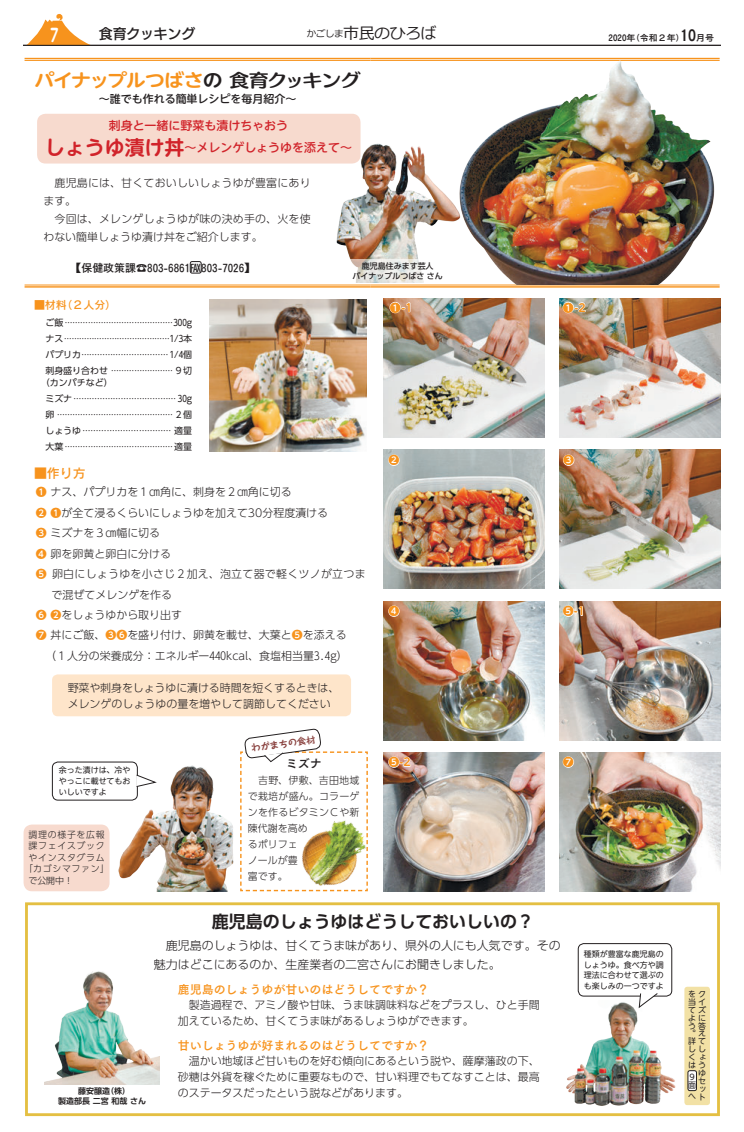
<style>
.page{position:relative;width:744px;height:1132px;background:#fff}
.page>*{position:absolute;margin:0;border:0;box-sizing:border-box;transform-origin:0 0}
.t1{font:700 17.9px "UD Shin M Go Pro De";letter-spacing:-.06em;color:#f7931d;scale:1.11 1}
.t2{font:700 16.9px "UD Shin Go Pro De";color:#231f20}
.t3{font:16.9px "Humming Std E";color:#fff}
.t4{font:15.9px "Meiryo";letter-spacing:-.025em;color:#231f20}
.t5{font:13.9px "New Rodin Pro DB";letter-spacing:-.015em;color:#231f20}
.t6{font:12.9px "Rodin Pro DB";color:#f7931d}
.t7{font:300 12px/18.9px "UD Shin Go Pro";color:#231f20}
.t8{font:12px "Tsuku Go Pro B";color:#f7931d}
.t9{font:500 12px/21.9px "UD Shin M Go Pro";color:#d1232a;text-align:center}
.t10{font:12px "Tsuku Go Pro B";color:#231f20}
.t11{font:300 11px/17.9px "UD Shin Go Pro";color:#231f20}
.t12{font:300 11px "UD Shin Go Pro";letter-spacing:.025em;color:#231f20}
.t13{font:11px "Tsuku Go Pro B";color:#231f20}
.t14{font:700 11px "UD Shin M Go Pro De";color:#f7931d}
.t15{font:500 11px "UD Shin M Go Pro";color:#231f20}
.t16{font:11px "Rodin Pro DB";color:#f7931d}
.t17{font:700 10.5px "UD Shin M Go Pro De";color:#fff}
.t18{font:300 10px/15.9px "UD Shin Go Pro";letter-spacing:.02em;color:#231f20}
.t19{font:9px/15.8px "UD Shin Go Pro";color:#231f20;text-align:justify}
.t20{font:300 9px "UD Shin Go Pro";letter-spacing:.085em;color:#231f20}
.t21{font:9px "Cezanne Pro DB";color:#231f20}
.t22{font:700 9px "Taka Hand Std";color:#8a423f}
.t23{font:8px/8px "UD Shin M Go Pro";color:#231f20;text-align:justify}
.t24{font:500 8px/10px "UD Shin Go Pro";color:#231f20;text-align:center}
.t25{font:700 8px/10px "UD Shin Go Pro De";color:#231f20;text-align:center}
.s1{font-size:15.9px}
.s2{color:#231f20}
.s3{font-family:"Humming Std B";font-weight:400;color:#231f20}
.s4{font-family:"UD Shin M Go Pro De";font-weight:700;font-size:19.9px}
.s5{font-family:"FOT Kigou Tsushin A"}
.s6{font-size:10.5px;color:#fff}
.s7{font-family:"UD Shin Go Pro De";font-weight:700;color:#f7931d}
</style>
<div class="page">
<svg style="left:26px;top:14px;width:65px;height:31px"></svg>
<hr style="left:23px;top:45px;width:697px;height:1px;background:#231f20">
<svg style="left:25px;top:113px;width:694px;height:172px"></svg>
<hr style="left:25px;top:58px;width:345px;height:1px;background:#f7931d">
<hr style="left:25px;top:60px;width:345px;height:1px;background:#f7931d">
<hr style="left:370px;top:58px;width:349px;height:1px;background:#f7931d">
<hr style="left:370px;top:60px;width:349px;height:1px;background:#f7931d">
<hr style="left:25px;top:285px;width:345px;height:1px;background:#f7931d">
<hr style="left:25px;top:286px;width:345px;height:1px;background:#f7931d">
<hr style="left:370px;top:285px;width:349px;height:1px;background:#f7931d">
<hr style="left:370px;top:286px;width:349px;height:1px;background:#f7931d">
<div style="left:37px;top:114px;width:323px;height:49px;background:#f7dace;border-radius:9px"></div>
<div style="left:190px;top:261px;width:11px;height:12px;background:#fff;border-radius:2px"></div>
<div style="left:190px;top:261px;width:11px;height:12px;border:1px solid #231f20;border-radius:2px"></div>
<div style="left:52px;top:674px;width:299px;height:42px;background:#fee5ca;border-radius:6px"></div>
<img style="left:455px;top:59px;width:263px;height:226px">
<img style="left:333px;top:142px;width:131px;height:140px">
<svg style="left:348px;top:259px;width:99px;height:23px"></svg>
<div style="left:25px;top:902px;width:694px;height:213px;border:3px solid #e4bf42"></div>
<img style="left:209px;top:299px;width:157px;height:152px">
<div style="left:684px;top:986px;width:25px;height:118px;background:#f2e1a5;border-radius:3px"></div>
<div style="left:687px;top:1070px;width:9px;height:20px;background:#fff;border-radius:2px"></div>
<div style="left:687px;top:1070px;width:9px;height:20px;border:1px solid #231f20;border-radius:2px"></div>
<img style="left:115px;top:765px;width:119px;height:126px">
<svg style="left:240px;top:728px;width:128px;height:163px"></svg>
<img style="left:383px;top:298px;width:161px;height:139px">
<img style="left:383px;top:449px;width:161px;height:139px">
<img style="left:383px;top:601px;width:161px;height:138px">
<img style="left:383px;top:752px;width:161px;height:139px">
<img style="left:559px;top:298px;width:161px;height:139px">
<img style="left:559px;top:449px;width:161px;height:139px">
<img style="left:559px;top:601px;width:161px;height:138px">
<img style="left:559px;top:752px;width:161px;height:139px">
<svg style="left:388px;top:454px;width:12px;height:12px"></svg>
<svg style="left:562px;top:454px;width:12px;height:12px"></svg>
<svg style="left:388px;top:605px;width:12px;height:12px"></svg>
<svg style="left:388px;top:755px;width:23px;height:13px"></svg>
<svg style="left:562px;top:301px;width:24px;height:12px"></svg>
<svg style="left:389px;top:301px;width:21px;height:12px"></svg>
<svg style="left:562px;top:605px;width:21px;height:12px"></svg>
<svg style="left:562px;top:755px;width:12px;height:13px"></svg>
<img style="left:45px;top:971px;width:115px;height:112px">
<div style="left:52px;top:761px;width:85px;height:38px;background:#fff;border-radius:6px"></div>
<div style="left:52px;top:761px;width:86px;height:39px;border:1px solid #231f20;border-radius:6px"></div>
<div style="left:577px;top:943px;width:94px;height:53px;border:1px solid #231f20;border-radius:6px"></div>
<svg style="left:136px;top:774px;width:21px;height:13px"></svg>
<img style="left:297px;top:819px;width:71px;height:72px">
<img style="left:566px;top:1002px;width:110px;height:104px">
<div style="left:24px;top:824px;width:85px;height:67px;background:#f7dace;border-radius:9px"></div>
<svg style="left:638px;top:993px;width:20px;height:15px"></svg>
<p class="t3" style="left:50px;top:22px;width:10px">7</p>
<p class="t5" style="left:99px;top:22px;width:98px">食育クッキング</p>
<p class="t4" style="left:307px;top:22px;width:131px"><sup>かごしま</sup>市民のひろば</p>
<p class="t21" style="left:608px;top:31px;width:107px">2020年（令和２年）<span class="s1">10</span>月号</p>
<p class="t1" style="left:34px;top:66px;width:295px">パイナップルつばさ<span class="s2">の</span><span class="s3">食育クッキング</span></p>
<p class="t15" style="left:99px;top:90px;width:199px">～誰でも作れる簡単レシピを毎月紹介～</p>
<p class="t9" style="left:45px;top:114px;width:308px">刺身と一緒に野菜も漬けちゃおう<br><span class="s4">しょうゆ漬け丼</span>～メレンゲしょうゆを添えて～</p>
<p class="t11" style="left:43px;top:173px;width:269px">　鹿児島には、甘くておいしいしょうゆが豊富にあります。<br>　今回は、メレンゲしょうゆが味の決め手の、火を使わない簡単しょうゆ漬け丼をご紹介します。</p>
<p class="t13" style="left:70px;top:258px;width:186px">【保健政策課☎803-6861<span class="s5">D</span>803-7026】</p>
<p class="t16" style="left:34px;top:297px;width:84px">■材料（２人分）</p>
<p class="t24" style="left:352px;top:261px;width:92px">鹿児島住みます芸人<br>パイナップルつばさ さん</p>
<p class="t14" style="left:389px;top:298px;width:24px">❶<span class="s6">●</span>-1</p>
<p class="t14" style="left:562px;top:298px;width:24px">❶<span class="s6">●</span>-2</p>
<p class="t19" style="left:45px;top:314px;width:148px">ご飯 ……………………………………300gナス ……………………………………1/3本パプリカ …………………………… 1/4個刺身盛り合わせ …………………… ９切</p>
<p class="t19" style="left:45px;top:373px;width:148px;line-height:16.8px;text-indent:-4px">（カンパチなど）<br>ミズナ ………………………………… 30g</p>
<p class="t19" style="left:45px;top:406px;width:148px">卵 ……………………………………… ２個しょうゆ …………………………… 適量大葉 …………………………………… 適量</p>
<p class="t6" style="left:34px;top:465px;width:53px">■作り方</p>
<p class="t11" style="left:36px;top:482px;width:257px"><span class="s7">❶</span> ナス、パプリカを１㎝角に、刺身を２㎝角に切る</p>
<p class="t11" style="left:36px;top:503px;width:294px"><span class="s7">❷ ❶</span>が全て浸るくらいにしょうゆを加えて30分程度漬ける</p>
<p class="t11" style="left:36px;top:523px;width:126px"><span class="s7">❸</span> ミズナを３㎝幅に切る</p>
<p class="t11" style="left:36px;top:544px;width:137px"><span class="s7">❹</span> 卵を卵黄と卵白に分ける</p>
<p class="t12" style="left:36px;top:564px;width:331px"><span class="s7">❺</span> 卵白にしょうゆを小さじ２加え、泡立て器で軽くツノが立つま</p>
<p class="t11" style="left:52px;top:584px;width:122px">で混ぜてメレンゲを作る</p>
<p class="t11" style="left:36px;top:605px;width:148px"><span class="s7">❻ ❷</span>をしょうゆから取り出す</p>
<p class="t11" style="left:36px;top:625px;width:312px"><span class="s7">❼</span> 丼にご飯、<span class="s7">❸❻</span>を盛り付け、卵黄を載せ、大葉と<span class="s7">❺</span>を添える</p>
<p class="t11" style="left:36px;top:646px;width:313px">　 （１人分の栄養成分：エネルギー440kcal、食塩相当量3.4g）</p>
<p class="t11" style="left:68px;top:678px;width:273px;line-height:16.1px">野菜や刺身をしょうゆに漬ける時間を短くするときは、メレンゲのしょうゆの量を増やして調節してください</p>
<p class="t23" style="left:59px;top:763px;width:73px;line-height:11px">余った漬けは、冷ややっこに載せてもおいしいですよ</p>
<p class="t20" style="left:28px;top:826px;width:78px">調理の様子を広報</p>
<p class="t20" style="left:28px;top:838px;width:78px">課フェイスブック</p>
<p class="t20" style="left:28px;top:849px;width:78px">やインスタグラム</p>
<p class="t20" style="left:24px;top:861px;width:87px">「カゴシマファン」</p>
<p class="t20" style="left:28px;top:873px;width:46px">で公開中！</p>
<p class="t22" style="left:250px;top:741px;width:66px;rotate:-8deg">わがまちの食材</p>
<p class="t10" style="left:286px;top:752px;width:37px">ミズナ</p>
<p class="t18" style="left:248px;top:771px;width:113px">　吉野、伊敷、吉田地域で栽培が盛ん。コラーゲンを作るビタミンＣや新陳代謝を高め<br>るポリフェ<br>ノールが豊<br>富です。</p>
<p class="t14" style="left:388px;top:451px;width:12px">❷<span class="s6">●</span></p>
<p class="t14" style="left:563px;top:451px;width:12px">❸<span class="s6">●</span></p>
<p class="t14" style="left:388px;top:602px;width:12px">❹<span class="s6">●</span></p>
<p class="t14" style="left:562px;top:602px;width:24px">❺-1</p>
<p class="t17" style="left:563px;top:602px;width:12px">●</p>
<p class="t14" style="left:388px;top:753px;width:24px">❺-2</p>
<p class="t17" style="left:388px;top:753px;width:12px">●</p>
<p class="t14" style="left:562px;top:753px;width:12px">❼<span class="s6">●</span></p>
<p class="t25" style="left:58px;top:1085px;width:89px">藤安醸造（株）<br>製造部長 二宮 和哉 さん</p>
<p class="t2" style="left:212px;top:907px;width:323px">鹿児島のしょうゆはどうしておいしいの？</p>
<p class="t7" style="left:154px;top:935px;width:408px">　鹿児島のしょうゆは、甘くてうま味があり、県外の人にも人気です。その魅力はどこにあるのか、生産業者の二宮さんにお聞きしました。</p>
<p class="t8" style="left:178px;top:978px;width:253px">鹿児島のしょうゆが甘いのはどうしてですか？</p>
<p class="t11" style="left:178px;top:995px;width:363px;line-height:15.9px">　製造過程で、アミノ酸や甘味、うま味調味料などをプラスし、ひと手間加えているため、甘くてうま味があるしょうゆができます。</p>
<p class="t8" style="left:178px;top:1035px;width:253px">甘いしょうゆが好まれるのはどうしてですか？</p>
<p class="t11" style="left:178px;top:1052px;width:363px;line-height:15.9px;text-align:justify">　温かい地域ほど甘いものを好む傾向にあるという説や、薩摩藩政の下、砂糖は外貨を稼ぐために重要なもので、甘い料理でもてなすことは、最高のステータスだったという説などがあります。</p>
<p class="t23" style="left:583px;top:947px;width:81px;line-height:11px">種類が豊富な鹿児島のしょうゆ。食べ方や調理法に合わせて選ぶのも楽しみの一つですよ</p>
<p class="t23" style="left:688px;top:988px;width:20px;text-align:right">をク当イてズよにう答。え詳てししくょはうゆ<br>セ<br>ッ<br>ト</p>
<p class="t23" style="left:688px;top:1071px;width:9px">９面</p>
<p class="t23" style="left:688px;top:1091px;width:9px">へ</p>
</div>
